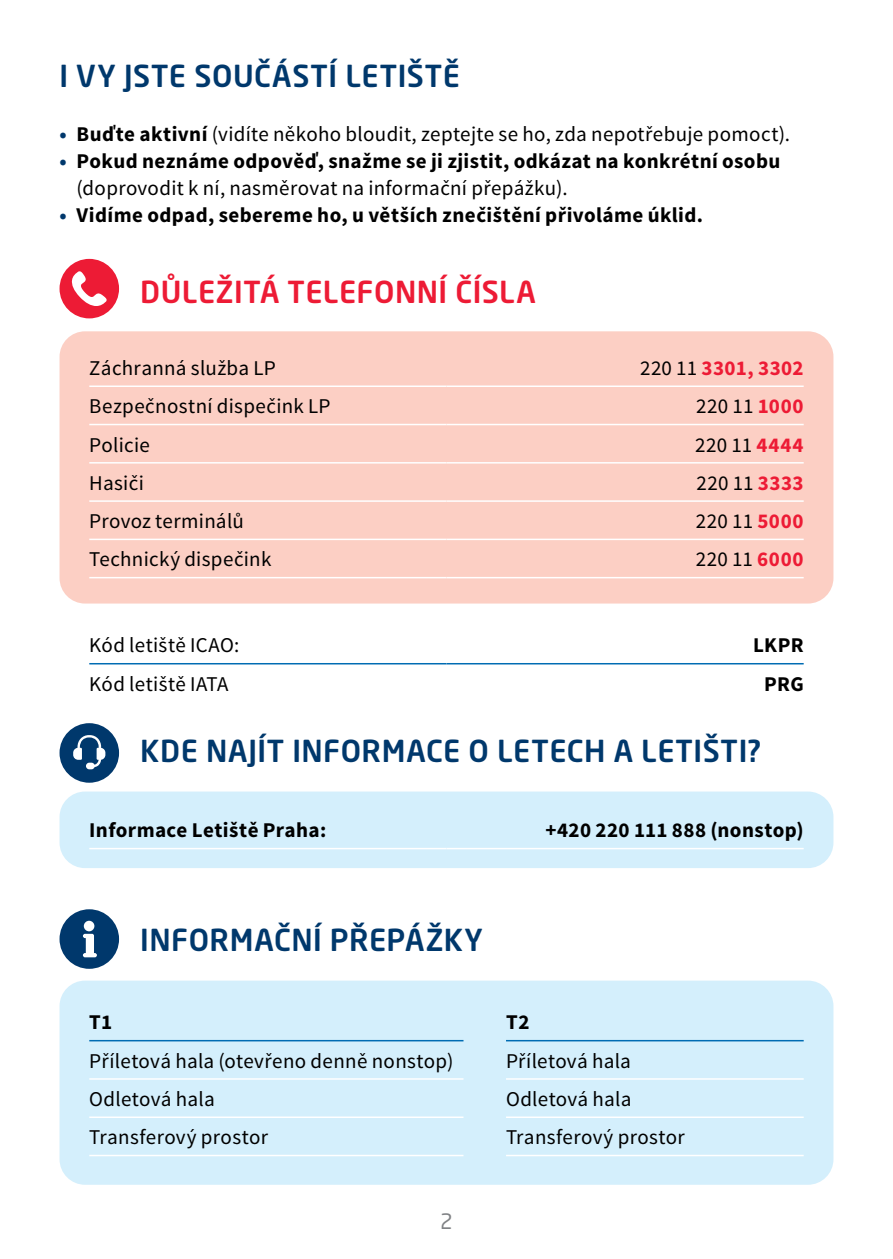
<style>
.page{position:relative;width:893px;height:1259px;background:#fff}
.page>*{position:absolute;margin:0;border:0;box-sizing:border-box;transform-origin:0 0}
.Nadpis-H1{font:500 30px "Neo Sans Pro LP";letter-spacing:.02em;color:#00386c}
.Nadpis-H1-2{font:500 30px "Neo Sans Pro LP";letter-spacing:.015em;color:#ed1b35}
.Text-tabulky{font:21px "Source Sans Pro";letter-spacing:.015em;color:#000}
.Text-tabulky-2{font:700 21px/27px "Source Sans Pro";letter-spacing:.02em;color:#000}
.Text-tabulky-3{font:700 21px "Source Sans Pro";letter-spacing:.02em;color:#ed1b35}
.t1{font:21px "Neo Sans Pro LP";color:#808285}
.s1{font-weight:700;color:#00386c}
.s2{font-weight:700}
.s3{color:#00386c}
.s4{font-weight:400}
.s5{font-weight:400;color:#000}
.s6{font-weight:700;color:#ed1b35}
</style>
<div class="page">
<div style="left:60px;top:259px;width:59px;height:59px;background:#ed1b35;border-radius:50%"></div>
<svg style="left:71px;top:271px;width:36px;height:35px"></svg>
<div style="left:60px;top:331px;width:773px;height:272px;background:#fccfc4;border-radius:26px"></div>
<hr style="left:89px;top:385px;width:357px;height:2px;background:#fff">
<hr style="left:446px;top:385px;width:358px;height:2px;background:#fff">
<hr style="left:89px;top:424px;width:357px;height:1px;background:#fff">
<hr style="left:446px;top:424px;width:358px;height:1px;background:#fff">
<hr style="left:89px;top:462px;width:357px;height:1px;background:#fff">
<hr style="left:446px;top:462px;width:358px;height:1px;background:#fff">
<hr style="left:89px;top:500px;width:357px;height:2px;background:#fff">
<hr style="left:446px;top:500px;width:358px;height:2px;background:#fff">
<hr style="left:89px;top:538px;width:357px;height:2px;background:#fff">
<hr style="left:446px;top:538px;width:358px;height:2px;background:#fff">
<hr style="left:89px;top:577px;width:357px;height:1px;background:#fff">
<hr style="left:446px;top:577px;width:358px;height:1px;background:#fff">
<hr style="left:89px;top:663px;width:357px;height:1px;background:#006cb3">
<hr style="left:446px;top:663px;width:358px;height:1px;background:#006cb3">
<div style="left:60px;top:791px;width:773px;height:77px;background:#d4effc;border-radius:26px"></div>
<hr style="left:89px;top:848px;width:357px;height:1px;background:#fff">
<hr style="left:446px;top:848px;width:358px;height:1px;background:#fff">
<div style="left:60px;top:723px;width:59px;height:59px;background:#00386c;border-radius:50%"></div>
<svg style="left:73px;top:735px;width:32px;height:34px"></svg>
<div style="left:60px;top:909px;width:59px;height:60px;background:#00386c;border-radius:50%"></div>
<svg style="left:83px;top:920px;width:14px;height:37px"></svg>
<div style="left:60px;top:980px;width:773px;height:204px;background:#d4effc;border-radius:26px"></div>
<hr style="left:89px;top:1078px;width:374px;height:1px;background:#fff">
<hr style="left:506px;top:1078px;width:298px;height:1px;background:#fff">
<hr style="left:89px;top:1116px;width:374px;height:2px;background:#fff">
<hr style="left:506px;top:1116px;width:298px;height:2px;background:#fff">
<hr style="left:89px;top:1154px;width:374px;height:2px;background:#fff">
<hr style="left:506px;top:1154px;width:298px;height:2px;background:#fff">
<hr style="left:89px;top:1040px;width:374px;height:1px;background:#006cb3">
<hr style="left:506px;top:1040px;width:298px;height:1px;background:#006cb3">
<p class="Nadpis-H1" style="left:60px;top:57px;width:402px">I VY JSTE SOUČÁSTÍ LETIŠTĚ</p>
<p class="Text-tabulky" style="left:60px;top:121px;width:732px"><span class="s1">•</span> <span class="s2">Buďte aktivní</span> (vidíte někoho bloudit, zeptejte se ho, zda nepotřebuje pomoct).</p>
<p class="Text-tabulky-2" style="left:77px;top:148px;width:705px;text-indent:-17px"><span class="s3">•</span> Pokud neznáme odpověď, snažme se ji zjistit, odkázat na konkrétní osobu <span class="s4">(doprovodit k ní, nasměrovat na informační přepážku).</span></p>
<p class="Text-tabulky-2" style="left:60px;top:202px;width:645px"><span class="s3">•</span> Vidíme odpad, sebereme ho, u větších znečištění přivoláme úklid.</p>
<p class="Nadpis-H1-2" style="left:140px;top:273px;width:397px">DŮLEŽITÁ TELEFONNÍ ČÍSLA</p>
<p class="Text-tabulky" style="left:89px;top:355px;width:188px">Záchranná služba LP</p>
<p class="Text-tabulky-3" style="left:640px;top:354px;width:165px"><span class="s5">220 11</span> 3301, 3302</p>
<p class="Text-tabulky" style="left:89px;top:393px;width:243px">Bezpečnostní dispečink LP</p>
<p class="Text-tabulky" style="left:696px;top:393px;width:109px">220 11 <span class="s6">1000</span></p>
<p class="Text-tabulky" style="left:89px;top:431px;width:62px">Policie</p>
<p class="Text-tabulky" style="left:695px;top:431px;width:110px">220 11 <span class="s6">4444</span></p>
<p class="Text-tabulky" style="left:89px;top:470px;width:56px">Hasiči</p>
<p class="Text-tabulky" style="left:696px;top:470px;width:109px">220 11 <span class="s6">3333</span></p>
<p class="Text-tabulky" style="left:89px;top:508px;width:156px">Provoz terminálů</p>
<p class="Text-tabulky" style="left:696px;top:508px;width:109px">220 11 <span class="s6">5000</span></p>
<p class="Text-tabulky" style="left:89px;top:546px;width:184px">Technický dispečink</p>
<p class="Text-tabulky" style="left:696px;top:546px;width:109px">220 11 <span class="s6">6000</span></p>
<p class="Text-tabulky" style="left:89px;top:632px;width:152px">Kód letiště ICAO:</p>
<p class="Text-tabulky-2" style="left:753px;top:632px;width:52px">LKPR</p>
<p class="Text-tabulky" style="left:89px;top:671px;width:140px">Kód letiště IATA</p>
<p class="Text-tabulky-2" style="left:764px;top:671px;width:41px">PRG</p>
<p class="Nadpis-H1" style="left:140px;top:732px;width:622px">KDE NAJÍT INFORMACE O LETECH A LETIŠTI?</p>
<p class="Text-tabulky-2" style="left:89px;top:817px;width:238px">Informace Letiště Praha:</p>
<p class="Text-tabulky-2" style="left:545px;top:817px;width:260px">+420 220 111 888 (nonstop)</p>
<p class="Nadpis-H1" style="left:140px;top:921px;width:344px">INFORMAČNÍ PŘEPÁŽKY</p>
<p class="Text-tabulky-2" style="left:89px;top:1009px;width:24px">T1</p>
<p class="Text-tabulky-2" style="left:506px;top:1009px;width:25px">T2</p>
<p class="Text-tabulky" style="left:89px;top:1047px;width:366px">Příletová hala (otevřeno denně nonstop)</p>
<p class="Text-tabulky" style="left:506px;top:1047px;width:127px">Příletová hala</p>
<p class="Text-tabulky" style="left:89px;top:1086px;width:127px">Odletová hala</p>
<p class="Text-tabulky" style="left:506px;top:1086px;width:127px">Odletová hala</p>
<p class="Text-tabulky" style="left:89px;top:1124px;width:180px">Transferový prostor</p>
<p class="Text-tabulky" style="left:506px;top:1124px;width:180px">Transferový prostor</p>
<p class="t1" style="left:440px;top:1208px;width:14px">2</p>
</div>
